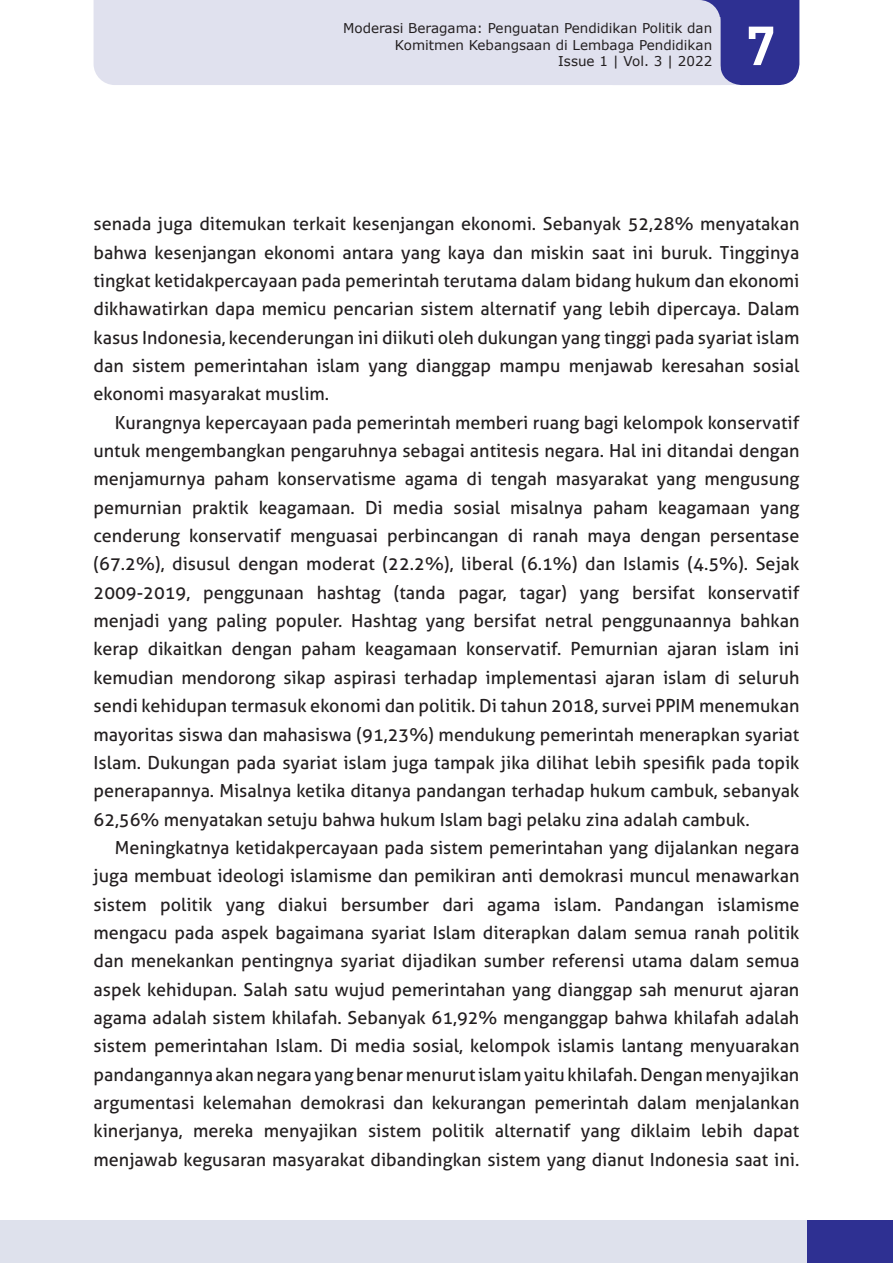
<style>
.page{position:relative;width:893px;height:1263px;background:#fff}
.page>*{position:absolute;margin:0;border:0;box-sizing:border-box;transform-origin:0 0}
.t1{font:700 54px "DINOT";color:#fff}
.ISI{font:18px/28.3px "Aller";color:#231f20;text-align:justify}
.t2{font:13.5px/16.2px "Verdana";color:#231f20;text-align:right}
</style>
<div class="page">
<div style="left:720px;top:0;width:79px;height:85px;background:#2e3092"></div>
<div style="left:613px;top:0;width:137px;height:17px;background:#2e3092"></div>
<div style="left:94px;top:0;width:626px;height:85px;background:#e0e1ee"></div>
<div style="left:0;top:1220px;width:893px;height:43px;background:#dee1ec"></div>
<div style="left:808px;top:1220px;width:85px;height:43px;background:#2e3092"></div>
<p class="t2" style="left:343px;top:20px;width:371px">Moderasi Beragama: Penguatan Pendidikan Politik dan<br>Komitmen Kebangsaan di Lembaga Pendidikan<br>Issue 1 | Vol. 3 | 2022</p>
<h1 class="t1" style="left:746px;top:9px;width:39px">77</h1>
<p class="ISI" style="left:94px;top:210px;width:707px">senada juga ditemukan terkait kesenjangan ekonomi. Sebanyak 52,28% menyatakan bahwa kesenjangan ekonomi antara yang kaya dan miskin saat ini buruk. Tingginya tingkat ketidakpercayaan pada pemerintah terutama dalam bidang hukum dan ekonomi dikhawatirkan dapa memicu pencarian sistem alternatif yang lebih dipercaya. Dalam kasus Indonesia, kecenderungan ini diikuti oleh dukungan yang tinggi pada syariat islam dan sistem pemerintahan islam yang dianggap mampu menjawab keresahan sosial ekonomi masyarakat muslim.</p>
<p class="ISI" style="left:94px;top:408px;width:707px;text-indent:21px">Kurangnya kepercayaan pada pemerintah memberi ruang bagi kelompok konservatif untuk mengembangkan pengaruhnya sebagai antitesis negara. Hal ini ditandai dengan menjamurnya paham konservatisme agama di tengah masyarakat yang mengusung pemurnian praktik keagamaan. Di media sosial misalnya paham keagamaan yang cenderung konservatif menguasai perbincangan di ranah maya dengan persentase (67.2%), disusul dengan moderat (22.2%), liberal (6.1%) dan Islamis (4.5%). Sejak 2009-2019, penggunaan hashtag (tanda pagar, tagar) yang bersifat konservatif menjadi yang paling populer. Hashtag yang bersifat netral penggunaannya bahkan kerap dikaitkan dengan paham keagamaan konservatif. Pemurnian ajaran islam ini kemudian mendorong sikap aspirasi terhadap implementasi ajaran islam di seluruh sendi kehidupan termasuk ekonomi dan politik. Di tahun 2018, survei PPIM menemukan mayoritas siswa dan mahasiswa (91,23%) mendukung pemerintah menerapkan syariat Islam. Dukungan pada syariat islam juga tampak jika dilihat lebih spesifik pada topik penerapannya. Misalnya ketika ditanya pandangan terhadap hukum cambuk, sebanyak 62,56% menyatakan setuju bahwa hukum Islam bagi pelaku zina adalah cambuk.</p>
<p class="ISI" style="left:94px;top:833px;width:707px;text-indent:21px">Meningkatnya ketidakpercayaan pada sistem pemerintahan yang dijalankan negara juga membuat ideologi islamisme dan pemikiran anti demokrasi muncul menawarkan sistem politik yang diakui bersumber dari agama islam. Pandangan islamisme mengacu pada aspek bagaimana syariat Islam diterapkan dalam semua ranah politik dan menekankan pentingnya syariat dijadikan sumber referensi utama dalam semua aspek kehidupan. Salah satu wujud pemerintahan yang dianggap sah menurut ajaran agama adalah sistem khilafah. Sebanyak 61,92% menganggap bahwa khilafah adalah sistem pemerintahan Islam. Di media sosial, kelompok islamis lantang menyuarakan pandangannya akan negara yang benar menurut islam yaitu khilafah. Dengan menyajikan argumentasi kelemahan demokrasi dan kekurangan pemerintah dalam menjalankan kinerjanya, mereka menyajikan sistem politik alternatif yang diklaim lebih dapat menjawab kegusaran masyarakat dibandingkan sistem yang dianut Indonesia saat ini.</p>
</div>
